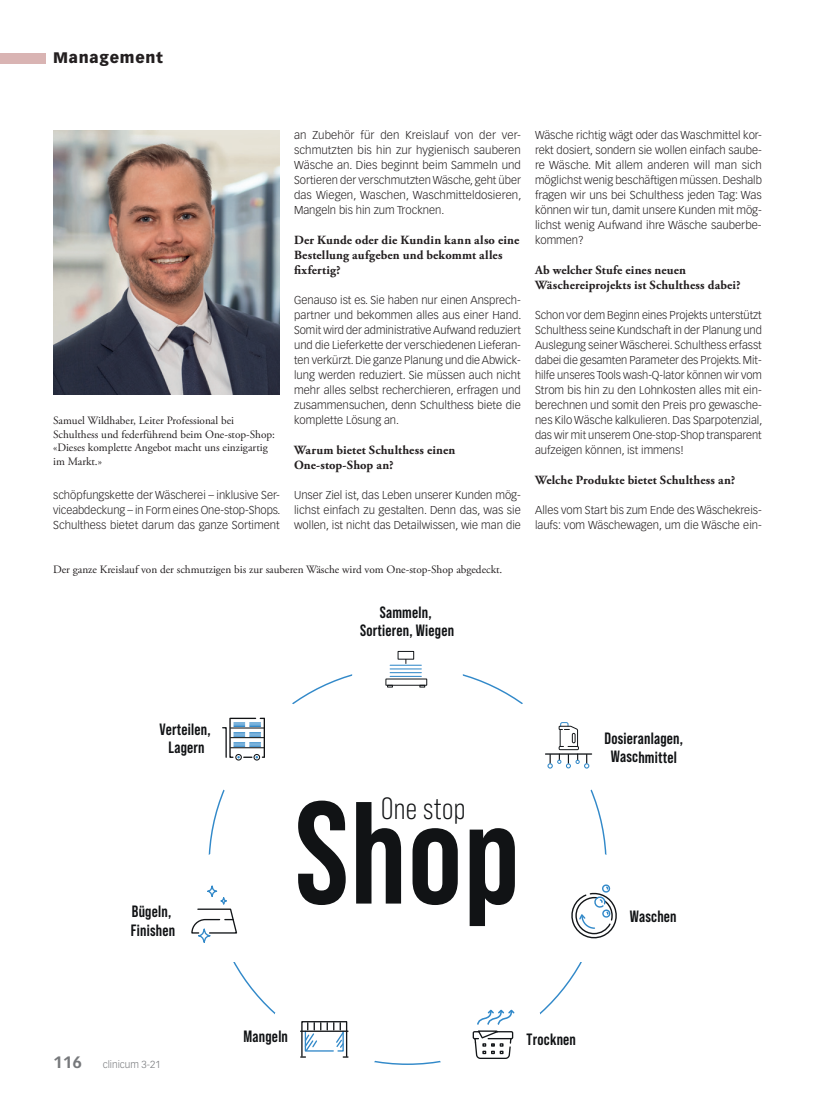
<style>
.page{position:relative;width:815px;height:1099px;background:#fff}
.page>*{position:absolute;margin:0;border:0;box-sizing:border-box;transform-origin:0 0}
.t1{font:700 145px "Bebas Neue Pro";color:#111315}
.t2{font:30.62px "Bebas Neue Pro";letter-spacing:.015em;color:#111315}
.t3{font:700 16.38px/18.4px "Bebas Neue Pro";letter-spacing:.015em;color:#111315;text-align:center}
.t4{font:900 15px "Vectora LT Std";letter-spacing:.05em;color:#231f20}
.t5{font:700 12.5px/15px "Adobe Garamond Pro";letter-spacing:.01em;color:#231f20}
.t6{font:300 11.25px/15px "Vectora LT Std";color:#231f20;text-align:justify}
.t7{font:11.25px/13.5px "Adobe Garamond Pro";color:#231f20}
.t8{font:300 10px "Vectora LT Std";color:#76787b}
.s1{font-weight:700;font-size:16.25px}
</style>
<div class="page">
<div style="left:0;top:53px;width:45px;height:10px;background:#d9b4b3"></div>
<img style="left:53px;top:130px;width:227px;height:264px">
<svg style="left:200px;top:650px;width:407px;height:415px"></svg>
<svg style="left:567px;top:883px;width:50px;height:59px"></svg>
<svg style="left:472px;top:1008px;width:44px;height:51px"></svg>
<hr style="left:488px;top:1037px;width:23px;height:2px;background:#131619">
<svg style="left:191px;top:907px;width:47px;height:27px"></svg>
<div style="left:207px;top:885px;width:10px;height:12px;border:1px solid #3289c9;border-radius:50%"></div>
<div style="left:220px;top:897px;width:7px;height:7px;border:1px solid #3289c9;border-radius:50%"></div>
<div style="left:198px;top:928px;width:13px;height:15px;border:1px solid #3289c9;border-radius:50%"></div>
<svg style="left:301px;top:1020px;width:47px;height:37px"></svg>
<hr style="left:546px;top:753px;width:46px;height:1px;background:#131619">
<div style="left:559px;top:746px;width:20px;height:4px;border:1px solid #131619"></div>
<svg style="left:558px;top:721px;width:21px;height:26px"></svg>
<div style="left:572px;top:733px;width:4px;height:10px;border:1px solid #131619"></div>
<svg style="left:547px;top:754px;width:42px;height:14px"></svg>
<svg style="left:387px;top:685px;width:6px;height:2px"></svg>
<svg style="left:419px;top:685px;width:6px;height:2px"></svg>
<hr style="left:390px;top:676px;width:31px;height:1px;background:#3289c9">
<hr style="left:390px;top:672px;width:31px;height:1px;background:#3289c9">
<hr style="left:390px;top:668px;width:31px;height:1px;background:#3289c9">
<hr style="left:390px;top:664px;width:31px;height:1px;background:#3289c9">
<div style="left:385px;top:678px;width:42px;height:7px;border:1px solid #131619"></div>
<div style="left:398px;top:651px;width:16px;height:8px;border:1px solid #131619"></div>
<hr style="left:264px;top:718px;width:1px;height:39px;background:#111315">
<svg style="left:221px;top:717px;width:43px;height:43px"></svg>
<hr style="left:231px;top:727px;width:33px;height:1px;background:#111315">
<h3 class="t4" style="left:53px;top:49px;width:111px">Management</h3>
<p class="t7" style="left:53px;top:414px;width:223px">Samuel Wildhaber, Leiter Professional bei Schulthess und federführend beim One-stop-Shop: «Dieses komplette Angebot macht uns einzigartig im Markt.»</p>
<p class="t6" style="left:53px;top:488px;width:229px">schöpfungskette der Wäscherei – inklusive Ser&shy;viceabdeckung – in Form eines One-stop-Shops.<br>Schulthess bietet darum das ganze Sortiment</p>
<p class="t6" style="left:294px;top:128px;width:229px">an Zubehör für den Kreislauf von der ver&shy;schmutzten bis hin zur hygienisch sauberen Wäsche an. Dies beginnt beim Sammeln und Sortieren der verschmutzten Wäsche, geht über das Wiegen, Waschen, Waschmitteldosieren, Mangeln bis hin zum Trocknen.</p>
<p class="t5" style="left:294px;top:233px;width:227px">Der Kunde oder die Kundin kann also eine<br>Bestellung aufgeben und bekommt alles fixfertig?</p>
<p class="t6" style="left:294px;top:293px;width:229px">Genauso ist es. Sie haben nur einen Ansprech&shy;partner und bekommen alles aus einer Hand.<br>Somit wird der administrative Aufwand reduziert und die Lieferkette der verschiedenen Lieferan&shy;ten verkürzt. Die ganze Planung und die Abwick&shy;lung werden reduziert. Sie müssen auch nicht mehr alles selbst recherchieren, erfragen und zusammensuchen, denn Schulthess biete die komplette Lösung an.</p>
<p class="t5" style="left:294px;top:443px;width:163px">Warum bietet Schulthess einen<br>One-stop-Shop an?</p>
<p class="t6" style="left:294px;top:488px;width:228px">Unser Ziel ist, das Leben unserer Kunden mög&shy;lichst einfach zu gestalten. Denn das, was sie wollen, ist nicht das Detailwissen, wie man die</p>
<p class="t7" style="left:53px;top:563px;width:451px">Der ganze Kreislauf von der schmutzigen bis zur sauberen Wäsche wird vom One-stop-Shop abgedeckt.</p>
<h3 class="t3" style="left:360px;top:602px;width:95px">Sammeln,<br>Sortieren, Wiegen</h3>
<p class="t6" style="left:535px;top:128px;width:228px">Wäsche richtig wägt oder das Waschmittel kor&shy;rekt dosiert, sondern sie wollen einfach saube&shy;re Wäsche. Mit allem anderen will man sich möglichst wenig beschäftigen müssen. Deshalb fragen wir uns bei Schulthess jeden Tag: Was können wir tun, damit unsere Kunden mit mög&shy;lichst wenig Aufwand ihre Wäsche sauberbe&shy;kommen?</p>
<p class="t5" style="left:535px;top:263px;width:207px">Ab welcher Stufe eines neuen<br>Wäschereiprojekts ist Schulthess dabei?</p>
<p class="t6" style="left:535px;top:308px;width:229px">Schon vor dem Beginn eines Projekts unterstützt Schulthess seine Kundschaft in der Planung und Auslegung seiner Wäscherei. Schulthess erfasst dabei die gesamten Parameter des Projekts. Mit&shy;hilfe unseres Tools wash-Q-lator können wir vom Strom bis hin zu den Lohnkosten alles mit ein&shy;berechnen und somit den Preis pro gewasche&shy;nes Kilo Wäsche kalkulieren. Das Sparpotenzial, das wir mit unserem One-stop-Shop transparent aufzeigen können, ist immens!</p>
<p class="t5" style="left:535px;top:473px;width:202px">Welche Produkte bietet Schulthess an?</p>
<p class="t6" style="left:535px;top:503px;width:228px">Alles vom Start bis zum Ende des Wäschekreis&shy;laufs: vom Wäschewagen, um die Wäsche ein-</p>
<h3 class="t3" style="left:159px;top:720px;width:53px">Verteilen,<br>Lagern</h3>
<h3 class="t3" style="left:131px;top:902px;width:46px;text-align:left">Bügeln,<br>Finishen</h3>
<h2 class="t2" style="left:381px;top:791px;width:86px">One stop</h2>
<h1 class="t1" style="left:295px;top:770px;width:226px">Shop</h1>
<h3 class="t3" style="left:604px;top:729px;width:80px">Dosieranlagen,<br>Waschmittel</h3>
<h3 class="t3" style="left:630px;top:906px;width:48px">Waschen</h3>
<p class="t8" style="left:53px;top:1058px;width:109px"><span class="s1">116</span> clinicum 3-21</p>
<h3 class="t3" style="left:243px;top:1027px;width:46px">Mangeln</h3>
<h3 class="t3" style="left:527px;top:1029px;width:51px">Trocknen</h3>
</div>
